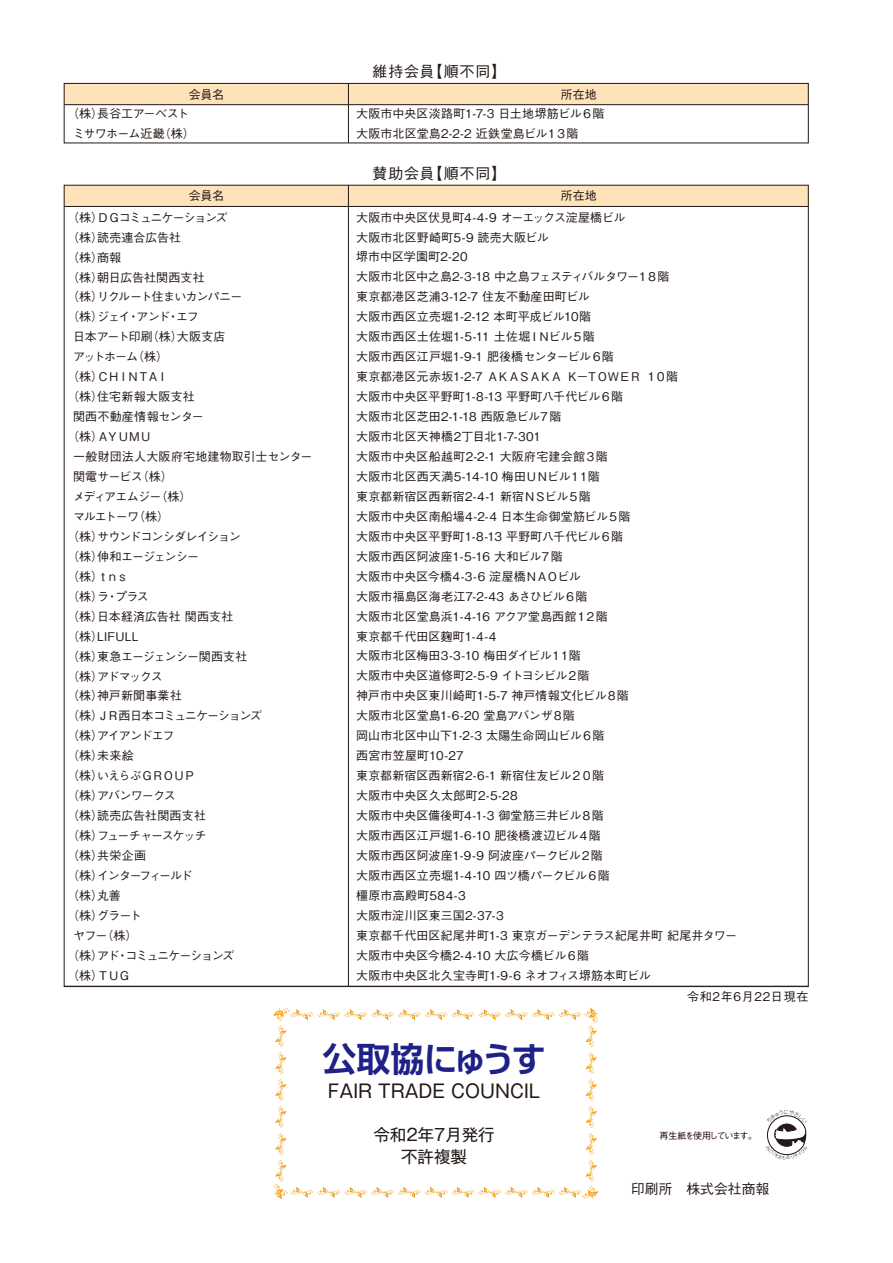
<style>
.page{position:relative;width:893px;height:1263px;background:#fff}
.page>*{position:absolute;margin:0;border:0;box-sizing:border-box;transform-origin:0 0}
.t1{font:700 33.9px "Shin Go Pro De";letter-spacing:-.055em;color:#1e2188}
.t2{font:18.3px "Gothic MB101 Pro";color:#231916}
.t3{font:16.5px/22.5px "Gothic MB101 Pro";color:#231916;text-align:center}
.t4{font:500 15px "Gothic BBB Pro";letter-spacing:.06em;color:#231916}
.t5{font:500 13.8px "Gothic BBB Pro";color:#231916}
.t6{font:500 12px/20px "Gothic BBB Pro";letter-spacing:-.005em;color:#231916}
.t7{font:500 12px "Gothic BBB Pro";letter-spacing:.015em;color:#231916}
.t8{font:500 12px "Gothic BBB Pro";letter-spacing:-.075em;color:#231916}
.t9{font:500 12px "Gothic BBB Pro";letter-spacing:-.07em;color:#231916}
.t10{font:500 12px "Gothic BBB Pro";letter-spacing:-.09em;color:#231916}
.t11{font:500 12px/20px "Gothic BBB Pro";letter-spacing:-.04em;color:#231916;text-align:center}
.t12{font:500 12px "Gothic BBB Pro";letter-spacing:-.035em;color:#231916}
.t13{font:500 12px "Gothic BBB Pro";letter-spacing:-.11em;color:#231916}
.t14{font:500 12px "Gothic BBB Pro";letter-spacing:-.105em;color:#231916}
.t15{font:500 12px "Gothic BBB Pro";letter-spacing:-.1em;color:#231916}
.t16{font:500 12px "Gothic BBB Pro";letter-spacing:-.12em;color:#231916}
.t17{font:500 12px "Gothic BBB Pro";letter-spacing:.025em;color:#231916}
.t18{font:500 12px "Gothic BBB Pro";letter-spacing:.06em;color:#231916}
.t19{font:500 12px "Gothic BBB Pro";letter-spacing:-.205em;color:#231916}
.t20{font:500 12px "Gothic BBB Pro";letter-spacing:-.085em;color:#231916}
.t21{font:500 9px "Gothic BBB Pro";letter-spacing:-.135em;color:#1e0001}
</style>
<div class="page">
<div style="left:64px;top:185px;width:744px;height:21px;background:#fde2ba"></div>
<hr style="left:64px;top:206px;width:744px;height:1px;background:#231916">
<hr style="left:348px;top:185px;width:1px;height:801px;background:#231916">
<div style="left:64px;top:83px;width:744px;height:22px;background:#fde2ba"></div>
<div style="left:64px;top:83px;width:745px;height:60px;border:1px solid #231916"></div>
<hr style="left:64px;top:104px;width:744px;height:1px;background:#231916">
<hr style="left:348px;top:83px;width:1px;height:60px;background:#231916">
<hr style="left:64px;top:986px;width:285px;height:1px;background:#231916">
<hr style="left:349px;top:986px;width:460px;height:1px;background:#231916">
<svg style="left:273px;top:1007px;width:326px;height:192px"></svg>
<svg style="left:767px;top:1115px;width:40px;height:41px"></svg>
<p class="t4" style="left:372px;top:59px;width:136px">維持会員【順不同】</p>
<p class="t6" style="left:189px;top:83px;width:37px">会員名</p>
<p class="t6" style="left:561px;top:83px;width:37px">所在地</p>
<p class="t11" style="left:67px;top:102px;width:129px">（株）長谷工ア－ベストミサワホーム近畿（株）</p>
<p class="t6" style="left:356px;top:102px;width:250px">大阪市中央区淡路町1-7-3 日土地堺筋ビル６階大阪市北区堂島2-2-2 近鉄堂島ビル１３階</p>
<p class="t4" style="left:372px;top:161px;width:136px">賛助会員【順不同】</p>
<p class="t6" style="left:189px;top:184px;width:37px">会員名</p>
<p class="t6" style="left:561px;top:184px;width:37px">所在地</p>
<p class="t14" style="left:67px;top:207px;width:162px">（株）ＤＧコミュニケーションズ</p>
<p class="t6" style="left:67px;top:226px;width:116px">（株）読売連合広告社</p>
<p class="t6" style="left:67px;top:246px;width:56px">（株）商報</p>
<p class="t6" style="left:67px;top:266px;width:139px">（株）朝日広告社関西支社</p>
<p class="t9" style="left:67px;top:287px;width:177px">（株）リクルート住まいカンパニー</p>
<p class="t6" style="left:67px;top:305px;width:133px">（株）ジェイ・アンド・エフ</p>
<p class="t6" style="left:73px;top:325px;width:154px">日本アート印刷（株）大阪支店</p>
<p class="t6" style="left:73px;top:345px;width:97px">アットホ－ム（株）</p>
<p class="t19" style="left:67px;top:367px;width:103px">（株）ＣＨＩＮＴＡＩ</p>
<p class="t17" style="left:67px;top:387px;width:129px">（株）住宅新報大阪支社</p>
<p class="t7" style="left:73px;top:407px;width:132px">関西不動産情報センタ－</p>
<p class="t6" style="left:67px;top:425px;width:86px">（株）ＡＹＵＭＵ</p>
<p class="t6" style="left:73px;top:445px;width:241px">一般財団法人大阪府宅地建物取引士センター</p>
<p class="t6" style="left:73px;top:465px;width:101px">関電サービス（株）</p>
<p class="t8" style="left:73px;top:487px;width:120px">メディアエムジー（株）</p>
<p class="t6" style="left:73px;top:505px;width:97px">マルエトーワ（株）</p>
<p class="t9" style="left:67px;top:527px;width:175px">（株）サウンドコンシダレイション</p>
<p class="t8" style="left:67px;top:547px;width:134px">（株）伸和エージェンシー</p>
<p class="t6" style="left:67px;top:565px;width:63px">（株）ｔｎｓ</p>
<p class="t6" style="left:67px;top:585px;width:83px">（株）ラ・プラス</p>
<p class="t6" style="left:67px;top:605px;width:168px">（株）日本経済広告社 関西支社</p>
<p class="t6" style="left:67px;top:625px;width:73px">（株）LIFULL</p>
<p class="t12" style="left:67px;top:646px;width:182px">（株）東急エージェンシー関西支社</p>
<p class="t6" style="left:67px;top:664px;width:97px">（株）アドマックス</p>
<p class="t7" style="left:67px;top:686px;width:116px">（株）神戸新聞事業社</p>
<p class="t10" style="left:67px;top:706px;width:196px">（株）ＪＲ西日本コミュニケーションズ</p>
<p class="t20" style="left:67px;top:726px;width:109px">（株）アイアンドエフ</p>
<p class="t6" style="left:67px;top:744px;width:68px">（株）未来絵</p>
<p class="t15" style="left:67px;top:766px;width:130px">（株）いえらぶＧＲＯＵＰ</p>
<p class="t8" style="left:67px;top:786px;width:110px">（株）アバンワークス</p>
<p class="t7" style="left:67px;top:806px;width:140px">（株）読売広告社関西支社</p>
<p class="t10" style="left:67px;top:826px;width:141px">（株）フューチャースケッチ</p>
<p class="t6" style="left:67px;top:844px;width:80px">（株）共栄企画</p>
<p class="t16" style="left:67px;top:866px;width:127px">（株）インターフィールド</p>
<p class="t6" style="left:67px;top:884px;width:55px">（株）丸善</p>
<p class="t6" style="left:67px;top:904px;width:76px">（株）グラート</p>
<p class="t6" style="left:73px;top:924px;width:66px">ヤフー（株）</p>
<p class="t13" style="left:67px;top:946px;width:168px">（株）アド・コミュニケーションズ</p>
<p class="t6" style="left:67px;top:964px;width:65px">（株）ＴＵＧ</p>
<p class="t6" style="left:356px;top:206px;width:382px">大阪市中央区伏見町4-4-9 オーエックス淀屋橋ビル<br>大阪市北区野崎町5-9 読売大阪ビル<br>堺市中区学園町2-20<br>大阪市北区中之島2-3-18 中之島フェスティバルタワー１８階<br>東京都港区芝浦3-12-7 住友不動産田町ビル<br>大阪市西区立売堀1-2-12 本町平成ビル10階<br>大阪市西区土佐堀1-5-11 土佐堀ＩＮビル５階<br>大阪市西区江戸堀1-9-1 肥後橋センタービル６階<br>東京都港区元赤坂1-2-7 ＡＫＡＳＡＫＡ Ｋ－ＴＯＷＥＲ １０階<br>大阪市中央区平野町1-8-13 平野町八千代ビル６階<br>大阪市北区芝田2-1-18 西阪急ビル７階<br>大阪市北区天神橋2丁目北1-7-301<br>大阪市中央区船越町2-2-1 大阪府宅建会館３階<br>大阪市北区西天満5-14-10 梅田ＵＮビル１１階<br>東京都新宿区西新宿2-4-1 新宿ＮＳビル５階<br>大阪市中央区南船場4-2-4 日本生命御堂筋ビル５階<br>大阪市中央区平野町1-8-13 平野町八千代ビル６階<br>大阪市西区阿波座1-5-16 大和ビル７階<br>大阪市中央区今橋4-3-6 淀屋橋ＮＡＯビル<br>大阪市福島区海老江7-2-43 あさひビル６階<br>大阪市北区堂島浜1-4-16 アクア堂島西館１２階<br>東京都千代田区麹町1-4-4<br>大阪市北区梅田3-3-10 梅田ダイビル１１階<br>大阪市中央区道修町2-5-9 イトヨシビル２階<br>神戸市中央区東川崎町1-5-7 神戸情報文化ビル８階<br>大阪市北区堂島1-6-20 堂島アバンザ８階<br>岡山市北区中山下1-2-3 太陽生命岡山ビル６階<br>西宮市笠屋町10-27<br>東京都新宿区西新宿2-6-1 新宿住友ビル２０階<br>大阪市中央区久太郎町2-5-28<br>大阪市中央区備後町4-1-3 御堂筋三井ビル８階<br>大阪市西区江戸堀1-6-10 肥後橋渡辺ビル４階<br>大阪市西区阿波座1-9-9 阿波座パークビル２階<br>大阪市西区立売堀1-4-10 四ツ橋パークビル６階<br>橿原市高殿町584-3<br>大阪市淀川区東三国2-37-3<br>東京都千代田区紀尾井町1-3 東京ガーデンテラス紀尾井町 紀尾井タワー大阪市中央区今橋2-4-10 大広今橋ビル６階<br>大阪市中央区北久宝寺町1-9-6 ネオフィス堺筋本町ビル</p>
<h1 class="t1" style="left:322px;top:1031px;width:225px">公取協にゅうす</h1>
<h2 class="t2" style="left:328px;top:1075px;width:214px">FAIR TRADE COUNCIL</h2>
<h3 class="t3" style="left:373px;top:1121px;width:123px">令和2年7月発行不許複製</h3>
<p class="t18" style="left:687px;top:987px;width:123px">令和2年6月22日現在</p>
<p class="t21" style="left:659px;top:1128px;width:99px">再生紙を使用しています。</p>
<p class="t5" style="left:631px;top:1178px;width:140px">印刷所　株式会社商報</p>
</div>
